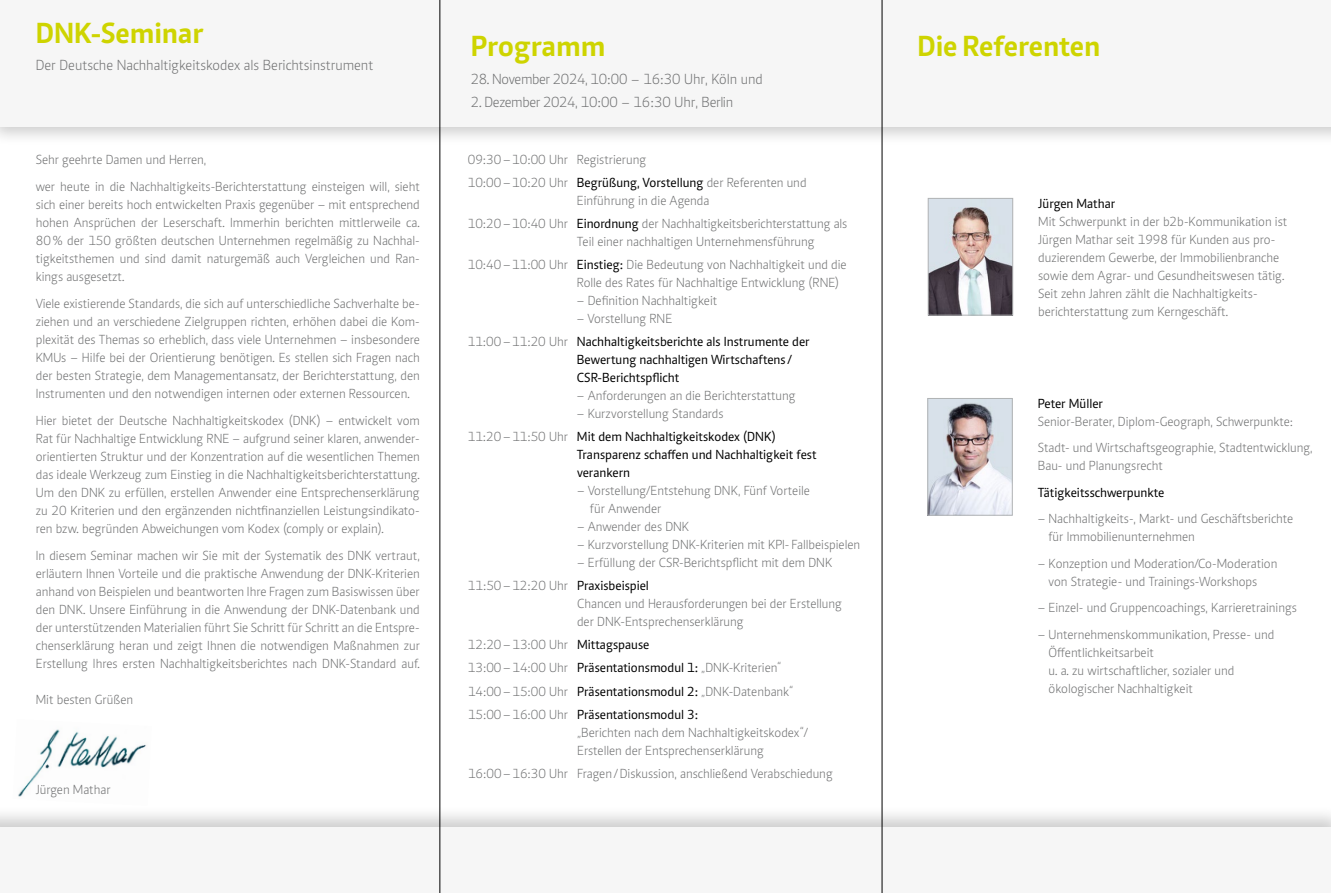
<style>
.page{position:relative;width:1331px;height:893px;background:#fff}
.page>*{position:absolute;margin:0;border:0;box-sizing:border-box;transform-origin:0 0}
.t1{font:700 29.85px "Caput";color:#ced400}
.t2{font:300 15px "Caput";color:#707172}
.t3{font:300 15px "Caput";letter-spacing:-.025em;color:#707172}
.t4{font:300 13.5px/18px "Caput";color:#707172}
.t5{font:13.5px/18px "Caput";color:#000}
.s1{font-weight:400;color:#000}
.s2{font-weight:300;color:#707172}
</style>
<div class="page">
<div style="left:0;top:0;width:1331px;height:147px;background:#000;opacity:.2"></div>
<div style="left:0;top:0;width:1331px;height:126px;background:#f6f6f6"></div>
<div style="left:0;top:806px;width:1331px;height:87px;background:#000;opacity:.2"></div>
<div style="left:0;top:827px;width:1331px;height:66px;background:#f6f6f6"></div>
<img style="left:18px;top:729px;width:129px;height:68px">
<img style="left:930px;top:200px;width:81px;height:113px">
<div style="left:928px;top:198px;width:85px;height:117px;border:1px solid #b1b3b4"></div>
<img style="left:929px;top:400px;width:82px;height:114px">
<div style="left:927px;top:398px;width:86px;height:118px;border:1px solid #b1b3b4"></div>
<hr style="left:440px;top:0;width:1px;height:893px;background:#000">
<hr style="left:882px;top:0;width:1px;height:893px;background:#000">
<h1 class="t1" style="left:36px;top:15px;width:169px">DNK-Seminar</h1>
<p class="t2" style="left:36px;top:57px;width:339px">Der Deutsche Nachhaltigkeitskodex als Berichtsinstrument</p>
<p class="t4" style="left:36px;top:146px;width:385px;line-height:27px">Sehr geehrte Damen und Herren,<br>wer heute in die Nachhaltigkeits-Berichterstattung einsteigen will, sieht</p>
<p class="t4" style="left:36px;top:196px;width:386px;text-align:justify">sich einer bereits hoch entwickelten Praxis gegenüber – mit entsprechend hohen Ansprüchen der Leserschaft. Immerhin berichten mittlerweile ca.<br>80% der 150 größten deutschen Unternehmen regelmäßig zu Nachhal&shy;tigkeitsthemen und sind damit naturgemäß auch Vergleichen und Ran&shy;kings ausgesetzt.</p>
<p class="t4" style="left:36px;top:295px;width:386px;text-align:justify">Viele existierende Standards, die sich auf unterschiedliche Sachverhalte be&shy;ziehen und an verschiedene Zielgruppen richten, erhöhen dabei die Kom&shy;plexität des Themas so erheblich, dass viele Unternehmen – insbesondere KMUs – Hilfe bei der Orientierung benötigen. Es stellen sich Fragen nach der besten Strategie, dem Managementansatz, der Berichterstattung, den Instrumenten und den notwendigen internen oder externen Ressourcen.</p>
<p class="t4" style="left:36px;top:412px;width:386px;text-align:justify">Hier bietet der Deutsche Nachhaltigkeitskodex (DNK) – entwickelt vom Rat für Nachhaltige Entwicklung RNE – aufgrund seiner klaren, anwender&shy;orientierten Struktur und der Konzentration auf die wesentlichen Themen das ideale Werkzeug zum Einstieg in die Nachhaltigkeitsberichterstattung.<br>Um den DNK zu erfüllen, erstellen Anwender eine Entsprechenserklärung zu 20 Kriterien und den ergänzenden nichtfinanziellen Leistungsindikato&shy;ren bzw. begründen Abweichungen vom Kodex (comply or explain).</p>
<p class="t4" style="left:36px;top:547px;width:386px;text-align:justify">In diesem Seminar machen wir Sie mit der Systematik des DNK vertraut, erläutern Ihnen Vorteile und die praktische Anwendung der DNK-Kriterien anhand von Beispielen und beantworten Ihre Fragen zum Basiswissen über den DNK. Unsere Einführung in die Anwendung der DNK-Datenbank und der unterstützenden Materialien führt Sie Schritt für Schritt an die Entspre&shy;chenserklärung heran und zeigt Ihnen die notwendigen Maßnahmen zur Erstellung Ihres ersten Nachhaltigkeitsberichtes nach DNK-Standard auf.</p>
<p class="t4" style="left:36px;top:691px;width:99px">Mit besten Grüßen</p>
<p class="t4" style="left:36px;top:781px;width:76px">Jürgen Mathar</p>
<h1 class="t1" style="left:471px;top:27px;width:136px">Programm</h1>
<p class="t2" style="left:471px;top:71px;width:294px">28. November 2024, 10:00 – 16:30 Uhr, Köln und</p>
<p class="t3" style="left:471px;top:94px;width:264px">2. Dezember 2024, 10:00 – 16:30 Uhr, Berlin</p>
<p class="t4" style="left:468px;top:148px;width:340px;line-height:23.1px">09:30–10:00 Uhr Registrierung<br>10:00–10:20 Uhr <span class="s1">Begrüßung, Vorstellung</span> der Referenten und</p>
<p class="t4" style="left:468px;top:189px;width:381px;line-height:23.1px;text-indent:109px">Einführung in die Agenda<br>10:20–10:40 Uhr <span class="s1">Einordnung</span> der Nachhaltigkeitsberichterstattung als</p>
<p class="t4" style="left:468px;top:230px;width:380px;line-height:23.1px;text-indent:109px">Teil einer nachhaltigen Unternehmensführung<br>10:40–11:00 Uhr <span class="s1">Einstieg:</span> Die Bedeutung von Nachhaltigkeit und die</p>
<p class="t4" style="left:577px;top:274px;width:264px">Rolle des Rates für Nachhaltige Entwicklung (RNE)</p>
<p class="t4" style="left:577px;top:292px;width:142px">– Definition Nachhaltigkeit</p>
<p class="t5" style="left:468px;top:307px;width:343px;line-height:23.1px;text-indent:109px"><span class="s2">– Vorstellung RNE<br>11:00–11:20 Uhr</span> Nachhaltigkeitsberichte als Instrumente der</p>
<p class="t5" style="left:577px;top:351px;width:217px">Bewertung nachhaltigen Wirtschaftens/<br>CSR-Berichtspflicht</p>
<p class="t4" style="left:577px;top:387px;width:220px">– Anforderungen an die Berichterstattung</p>
<p class="t4" style="left:468px;top:402px;width:309px;line-height:23.1px;text-indent:109px">– Kurzvorstellung Standards<br>11:20–11:50 Uhr <span class="s1">Mit dem Nachhaltigkeitskodex (DNK)</span></p>
<p class="t5" style="left:577px;top:446px;width:241px">Transparenz schaffen und Nachhaltigkeit fest verankern</p>
<p class="t4" style="left:590px;top:482px;width:221px;text-indent:-13px">– Vorstellung/Entstehung DNK, Fünf Vorteile für Anwender</p>
<p class="t4" style="left:577px;top:518px;width:114px">– Anwender des DNK</p>
<p class="t4" style="left:577px;top:536px;width:285px">– Kurzvorstellung DNK-Kriterien mit KPI- Fallbeispielen</p>
<p class="t4" style="left:468px;top:551px;width:366px;line-height:23.1px;text-indent:109px">– Erfüllung der CSR-Berichtspflicht mit dem DNK<br>11:50–12:20 Uhr <span class="s1">Praxisbeispiel</span></p>
<p class="t4" style="left:577px;top:595px;width:267px">Chancen und Herausforderungen bei der Erstellung der DNK-Entsprechenserklärung</p>
<p class="t4" style="left:468px;top:634px;width:327px;line-height:23.1px">12:20–13:00 Uhr <span class="s1">Mittagspause<br></span>13:00–14:00 Uhr <span class="s1">Präsentationsmodul 1:</span> „DNK-Kriterien“ 14:00–15:00 Uhr <span class="s1">Präsentationsmodul 2:</span> „DNK-Datenbank“ 15:00–16:00 Uhr <span class="s1">Präsentationsmodul 3:</span></p>
<p class="t4" style="left:577px;top:723px;width:233px">„Berichten nach dem Nachhaltigkeitskodex“/<br>Erstellen der Entsprechenserklärung</p>
<p class="t4" style="left:468px;top:764px;width:366px">16:00–16:30 Uhr Fragen /Diskussion, anschließend Verabschiedung</p>
<h1 class="t1" style="left:917px;top:27px;width:185px">Die Referenten</h1>
<p class="t5" style="left:1038px;top:194px;width:79px">Jürgen Mathar</p>
<p class="t4" style="left:1038px;top:213px;width:251px">Mit Schwerpunkt in der b2b-Kommunikation ist Jürgen Mathar seit 1998 für Kunden aus pro‑ duzierendem Gewerbe, der Immobilienbranche sowie dem Agrar- und Gesundheitswesen tätig.<br>Seit zehn Jahren zählt die Nachhaltigkeits‑ berichterstattung zum Kerngeschäft.</p>
<p class="t5" style="left:1038px;top:395px;width:67px">Peter Müller</p>
<p class="t4" style="left:1038px;top:408px;width:276px;line-height:26.5px">Senior-Berater, Diplom-Geograph, Schwerpunkte:<br>Stadt- und Wirtschaftsgeographie, Stadtentwicklung,</p>
<p class="t4" style="left:1038px;top:457px;width:127px">Bau- und Planungsrecht</p>
<p class="t5" style="left:1038px;top:484px;width:128px">Tätigkeitsschwerpunkte</p>
<p class="t4" style="left:1048px;top:510px;width:246px;text-indent:-11px">– Nachhaltigkeits-, Markt- und Geschäftsberichte für Immobilienunternehmen</p>
<p class="t4" style="left:1048px;top:555px;width:230px;text-indent:-11px">– Konzeption und Moderation/Co-Moderation von Strategie- und Trainings-Workshops</p>
<p class="t4" style="left:1038px;top:599px;width:261px">– Einzel- und Gruppencoachings, Karrieretrainings</p>
<p class="t4" style="left:1048px;top:626px;width:227px;text-indent:-11px">– Unternehmenskommunikation, Presse- und Öffentlichkeitsarbeit<br>u. a. zu wirtschaftlicher, sozialer und ökologischer Nachhaltigkeit</p>
</div>
